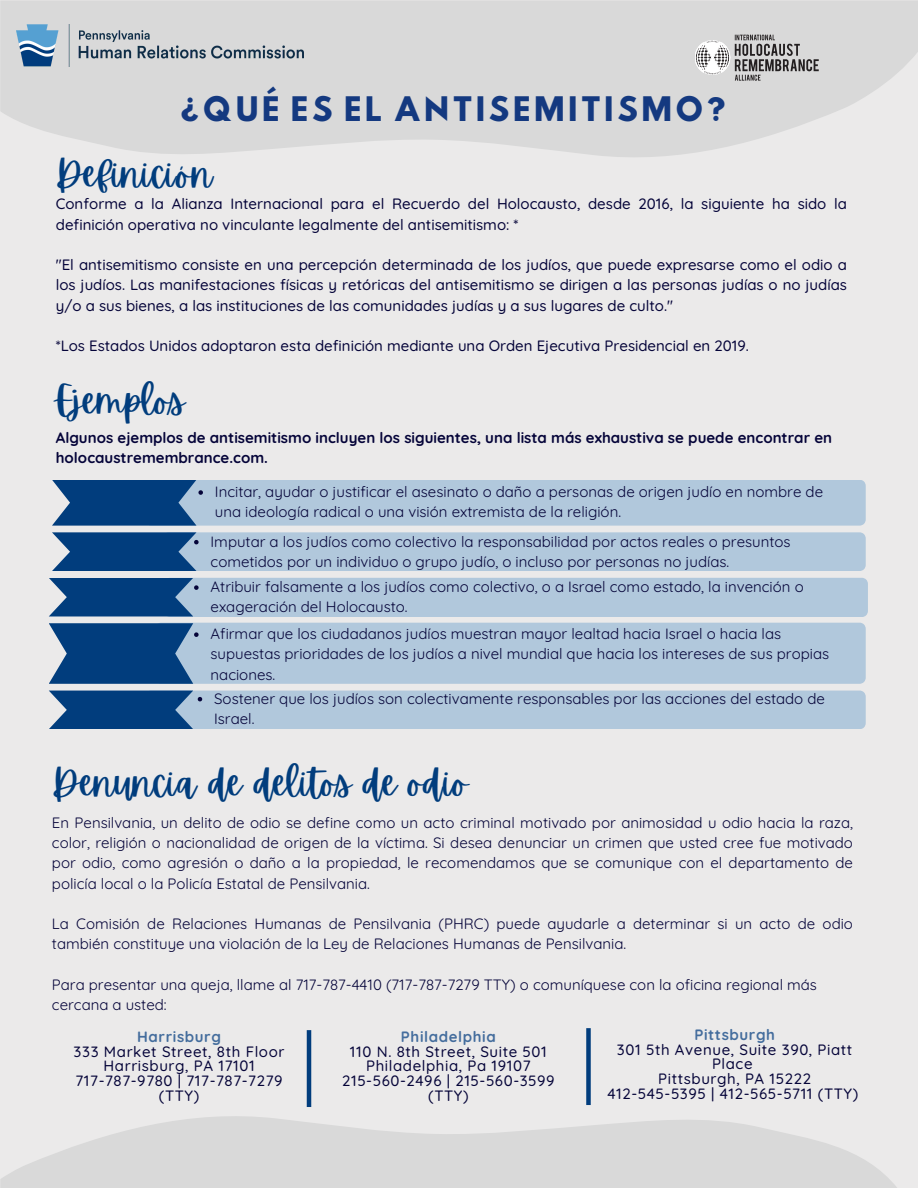
<style>
.page{position:relative;width:918px;height:1188px;background:#ebeaea}
.page>*{position:absolute;margin:0;border:0;box-sizing:border-box;transform-origin:0 0}
.t1{font:37.5px "Apricots";color:#013d7d}
.t2{font:30px "Hussar Bd";letter-spacing:.09em;color:#143980}
.t3{font:15px/20.2px "Quicksand";color:#050439}
.t4{font:500 15px/20.2px "Quicksand";color:#050439}
.t5{font:500 15px/14.7px "Quicksand";letter-spacing:.04em;color:#050439;text-align:center}
.t6{font:700 15px/20.2px "Quicksand";color:#050439}
.s1{font-weight:700;color:#446d9d}
</style>
<div class="page">
<svg style="left:0;top:1px;width:918px;height:156px;fill:#d9d9d9"></svg>
<svg style="left:695px;top:35px;width:124px;height:46px"></svg>
<svg style="left:0;top:1116px;width:897px;height:72px;fill:#d9d9d9"></svg>
<hr style="left:307px;top:1030px;width:4px;height:77px;background:#013d7d">
<div style="left:586px;top:1028px;width:5px;height:77px;background:#013d7d"></div>
<img style="left:17px;top:25px;width:287px;height:41px">
<svg style="left:49px;top:623px;width:817px;height:61px"></svg>
<svg style="left:49px;top:578px;width:819px;height:39px"></svg>
<svg style="left:52px;top:532px;width:814px;height:39px"></svg>
<svg style="left:52px;top:480px;width:814px;height:46px"></svg>
<svg style="left:49px;top:691px;width:817px;height:38px"></svg>
<h1 class="t2" style="left:180px;top:94px;width:548px">¿QUÉ ES EL ANTISEMITISMO?</h1>
<p class="t1" style="left:55px;top:152px;width:158px">Definición</p>
<h1 class="t4" style="left:56px;top:194px;width:793px">Conforme a la Alianza Internacional para el Recuerdo del Holocausto, desde 2016, la siguiente ha sido la definición operativa no vinculante legalmente del antisemitismo: *</h1>
<h3 class="t4" style="left:56px;top:254px;width:793px;text-align:justify">"El antisemitismo consiste en una percepción determinada de los judíos, que puede expresarse como el odio a los judíos. Las manifestaciones físicas y retóricas del antisemitismo se dirigen a las personas judías o no judías y/o a sus bienes, a las instituciones de las comunidades judías y a sus lugares de culto."</h3>
<h3 class="t4" style="left:56px;top:335px;width:695px">*Los Estados Unidos adoptaron esta definición mediante una Orden Ejecutiva Presidencial en 2019.</h3>
<p class="t1" style="left:55px;top:380px;width:131px">Ejemplos</p>
<p class="t6" style="left:56px;top:427px;width:778px">Algunos ejemplos de antisemitismo incluyen los siguientes, una lista más exhaustiva se puede encontrar en holocaustremembrance.com.</p>
<p class="t3" style="left:215px;top:481px;width:610px">Incitar, ayudar o justificar el asesinato o daño a personas de origen judío en nombre de una ideología radical o una visión extremista de la religión.</p>
<p class="t3" style="left:211px;top:531px;width:582px">Imputar a los judíos como colectivo la responsabilidad por actos reales o presuntos cometidos por un individuo o grupo judío, o incluso por personas no judías.</p>
<p class="t3" style="left:211px;top:576px;width:595px">Atribuir falsamente a los judíos como colectivo, o a Israel como estado, la invención o exageración del Holocausto.</p>
<p class="t3" style="left:211px;top:623px;width:620px">Afirmar que los ciudadanos judíos muestran mayor lealtad hacia Israel o hacia las supuestas prioridades de los judíos a nivel mundial que hacia los intereses de sus propias naciones.</p>
<h3 class="t3" style="left:214px;top:688px;width:612px">Sostener que los judíos son colectivamente responsables por las acciones del estado de<br>Israel.</h3>
<p class="t1" style="left:52px;top:761px;width:418px">Denuncia de delitos de odio</p>
<h3 class="t3" style="left:52px;top:812px;width:803px;text-align:justify">En Pensilvania, un delito de odio se define como un acto criminal motivado por animosidad u odio hacia la raza, color, religión o nacionalidad de origen de la víctima. Si desea denunciar un crimen que usted cree fue motivado por odio, como agresión o daño a la propiedad, le recomendamos que se comunique con el departamento de policía local o la Policía Estatal de Pensilvania.</h3>
<h1 class="t3" style="left:52px;top:913px;width:803px">La Comisión de Relaciones Humanas de Pensilvania (PHRC) puede ayudarle a determinar si un acto de odio también constituye una violación de la Ley de Relaciones Humanas de Pensilvania.</h1>
<h3 class="t3" style="left:52px;top:974px;width:767px">Para presentar una queja, llame al 717-787-4410 (717-787-7279 TTY) o comuníquese con la oficina regional más cercana a usted:</h3>
<p class="t5" style="left:74px;top:1029px;width:212px"><span class="s1">Harrisburg<br></span>333 Market Street, 8th Floor<br>Harrisburg, PA 17101<br>717-787-9780 | 717-787-7279 (TTY)</p>
<h2 class="t5" style="left:342px;top:1029px;width:214px"><span class="s1">Philadelphia<br></span>110 N. 8th Street, Suite 501<br>Philadelphia, Pa 19107<br>215-560-2496 | 215-560-3599 (TTY)</h2>
<p class="t5" style="left:607px;top:1027px;width:252px"><span class="s1">Pittsburgh<br></span>301 5th Avenue, Suite 390, Piatt<br>Place<br>Pittsburgh, PA 15222<br>412-545-5395 | 412-565-5711 (TTY)</p>
</div>
